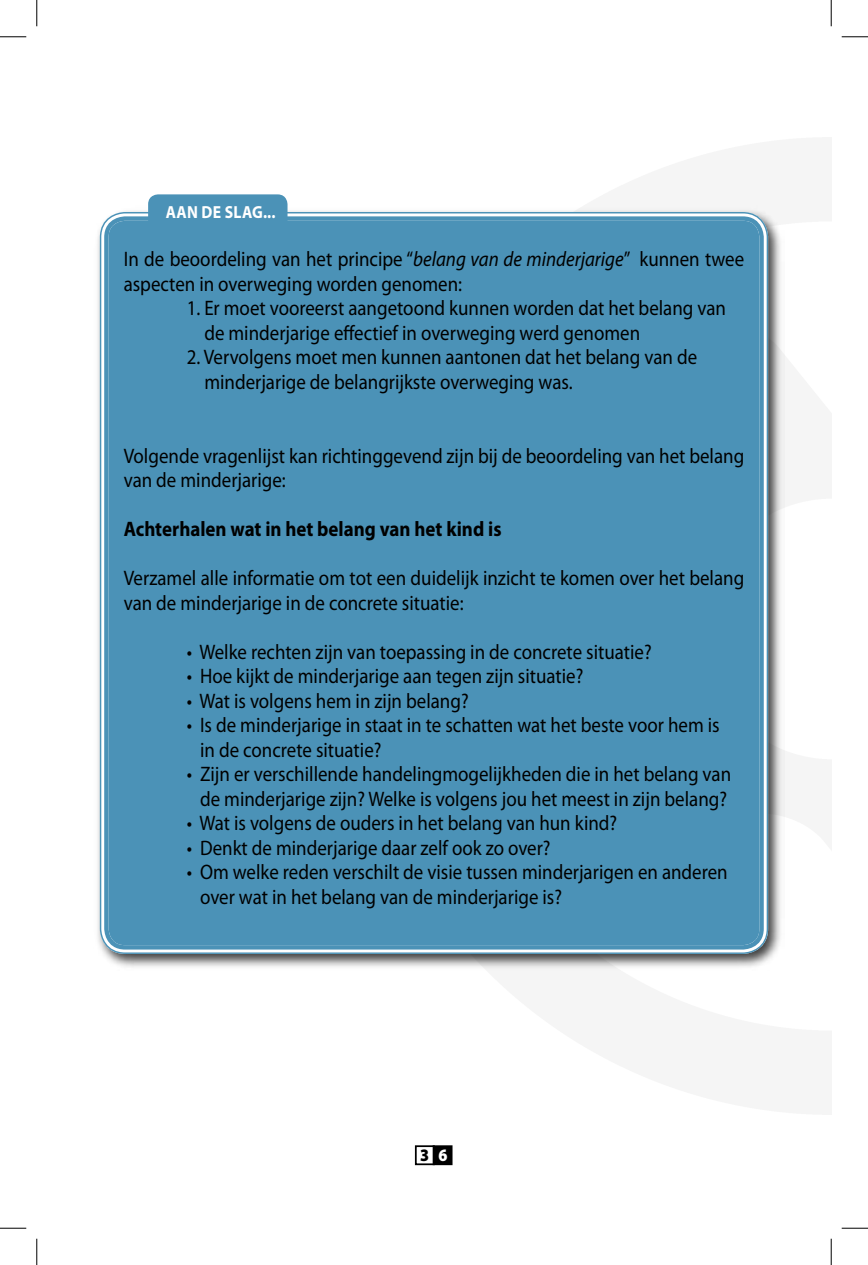
<style>
.page{position:relative;width:868px;height:1265px;background:#fff}
.page>*{position:absolute;margin:0;border:0;box-sizing:border-box;transform-origin:0 0}
.t1{font:21px/24.5px "Myriad Pro";color:#000;scale:.9 1}
.t2{font:700 21px "Myriad Pro";color:#000;scale:.9 1}
.t3{font:700 17.5px "Myriad Pro";letter-spacing:.02em;color:#fff;scale:.9 1}
.t4{font:900 17.5px "Myriad Pro";color:#000;scale:.9 1}
.s1{font-style:italic}
.s2{color:#fff}
</style>
<div class="page">
<div style="left:415px;top:1144px;width:19px;height:20px;border:2px solid #000"></div>
<div style="left:433px;top:1145px;width:18px;height:18px;background:#000"></div>
<div style="left:432px;top:1144px;width:20px;height:20px;border:2px solid #000"></div>
<div style="left:93px;top:205px;width:691px;height:765px;background:#000;opacity:.75"></div>
<div style="left:102px;top:214px;width:663px;height:733px;background:#4b92b7"></div>
<div style="left:148px;top:194px;width:139px;height:42px;background:#4b92b7"></div>
<svg style="left:0;top:36px;width:26px;height:1px"></svg>
<svg style="left:841px;top:36px;width:26px;height:1px"></svg>
<svg style="left:0;top:1227px;width:26px;height:1px"></svg>
<svg style="left:841px;top:1227px;width:26px;height:1px"></svg>
<svg style="left:36px;top:0;width:1px;height:26px"></svg>
<svg style="left:36px;top:1238px;width:1px;height:26px"></svg>
<svg style="left:830px;top:0;width:1px;height:26px"></svg>
<svg style="left:830px;top:1238px;width:1px;height:26px"></svg>
<p class="t3" style="left:166px;top:202px;width:123px">AAN DE SLAG...</p>
<p class="t1" style="left:124px;top:247px;width:690px">In de beoordeling van het principe “<span class="s1">belang van de minderjarige</span>” kunnen twee aspecten in overweging worden genomen:</p>
<p class="t1" style="left:204px;top:296px;width:581px;text-indent:-18px">1. Er moet vooreerst aangetoond kunnen worden dat het belang van de minderjarige effectief in overweging werd genomen</p>
<p class="t1" style="left:204px;top:345px;width:549px;text-indent:-18px">2. Vervolgens moet men kunnen aantonen dat het belang van de minderjarige de belangrijkste overweging was.</p>
<p class="t1" style="left:124px;top:443px;width:690px">Volgende vragenlijst kan richtinggevend zijn bij de beoordeling van het belang van de minderjarige:</p>
<p class="t2" style="left:124px;top:517px;width:421px">Achterhalen wat in het belang van het kind is</p>
<p class="t1" style="left:124px;top:566px;width:690px">Verzamel alle informatie om tot een duidelijk inzicht te komen over het belang van de minderjarige in de concrete situatie:</p>
<p class="t1" style="left:187px;top:639px;width:518px">• Welke rechten zijn van toepassing in de concrete situatie?</p>
<p class="t1" style="left:187px;top:664px;width:442px">• Hoe kijkt de minderjarige aan tegen zijn situatie?</p>
<p class="t1" style="left:187px;top:688px;width:315px">• Wat is volgens hem in zijn belang?</p>
<p class="t1" style="left:200px;top:713px;width:578px;text-indent:-13px">• Is de minderjarige in staat in te schatten wat het beste voor hem is in de concrete situatie?</p>
<p class="t1" style="left:187px;top:762px;width:606px;text-align:center">• Zijn er verschillende handelingmogelijkheden die in het belang van de minderjarige zijn? Welke is volgens jou het meest in zijn belang?</p>
<p class="t1" style="left:187px;top:811px;width:479px">• Wat is volgens de ouders in het belang van hun kind?</p>
<p class="t1" style="left:187px;top:835px;width:405px">• Denkt de minderjarige daar zelf ook zo over?</p>
<p class="t1" style="left:200px;top:860px;width:587px;text-indent:-13px">• Om welke reden verschilt de visie tussen minderjarigen en anderen over wat in het belang van de minderjarige is?</p>
<p class="t4" style="left:420px;top:1144px;width:32px">3 <span class="s2">6</span></p>
</div>
